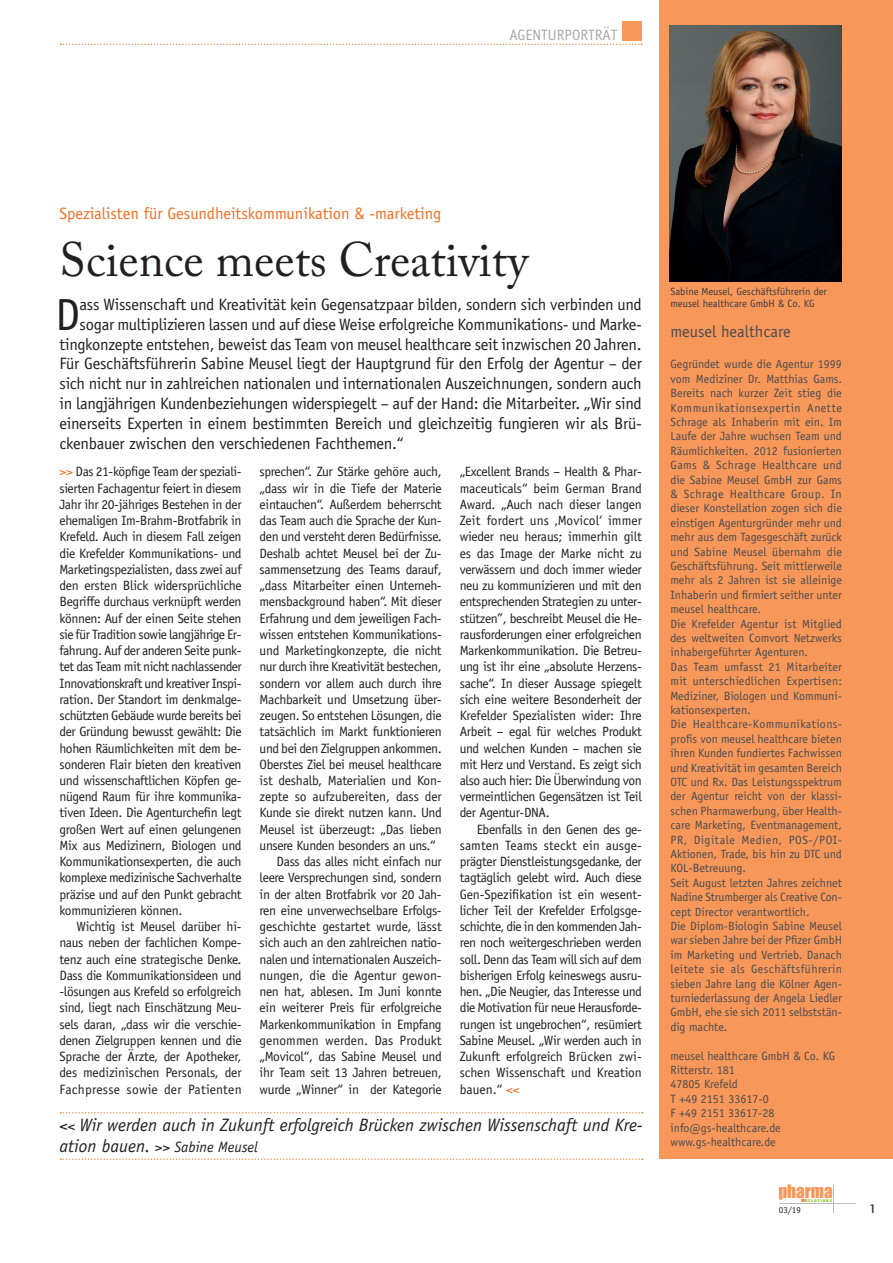
<style>
.page{position:relative;width:893px;height:1263px;background:#fff}
.page>*{position:absolute;margin:0;border:0;box-sizing:border-box;transform-origin:0 0}
.Headline{font:48px "Adobe Caslon Pro";color:#231f20}
.Vorspann{font:45.15px "Officina Sans";color:#231f20}
.PR_Zitat{font:italic 18px "Officina Sans";color:#231f20}
.t1{font:17.1px "Impact";color:#f7975a}
.Vorspann-2{font:16.5px "Officina Sans";letter-spacing:-.015em;color:#231f20}
.VOR_Headline{font:16.5px "Officina Sans";color:#f36e21}
.t2{font:16.5px "Officina Sans";color:#4b4c4d}
.PR_Zitat-2{font:italic 15px "Officina Sans";color:#231f20}
.t3{font:15px "Officina Sans";color:#a8a9ad}
.Fließtext{font:13.5px/16.2px "Officina Sans";letter-spacing:-.025em;color:#231f20;text-align:justify}
.t4{font:12px/14.4px "Officina Sans";color:#4b4c4d;text-align:justify}
.t5{font:500 12px "Futura BT";color:#231f20}
.Bildtext_rechtsbündi{font:10.5px/12.6px "Officina Sans";color:#3e3e3f}
.t6{font:9px "Officina Sans";color:#231f20}
.t7{font:3.6px "Impact";letter-spacing:.195em;color:#98ca45;scale:1.33 1}
.s1{color:#f36e21}
.s2{font-size:16.5px}
.s3{font-size:15px}
.s4{font-size:18px}
</style>
<div class="page">
<svg style="left:833px;top:1185px;width:1px;height:28px"></svg>
<hr style="left:779px;top:1203px;width:76px;height:1px;background:#bcbdc0">
<div style="left:660px;top:0;width:233px;height:1159px;background:#f7975a"></div>
<svg style="left:60px;top:44px;width:582px;height:1px"></svg>
<svg style="left:60px;top:1112px;width:583px;height:1px"></svg>
<svg style="left:60px;top:1158px;width:583px;height:2px"></svg>
<div style="left:623px;top:21px;width:19px;height:19px;background:#f7975a"></div>
<img style="left:670px;top:26px;width:172px;height:255px">
<p class="t3" style="left:509px;top:27px;width:110px">AGENTURPORTRÄT</p>
<p class="VOR_Headline" style="left:60px;top:203px;width:383px">Spezialisten für Gesundheitskommunikation &amp; -marketing</p>
<p class="Headline" style="left:60px;top:231px;width:470px">Science meets Creativity</p>
<p class="Vorspann" style="left:55px;top:288px;width:27px">D</p>
<p class="Vorspann-2" style="left:80px;top:295px;width:564px">ass Wissenschaft und Kreativität kein Gegensatzpaar bilden, sondern sich verbinden und</p>
<p class="Vorspann-2" style="left:80px;top:315px;width:564px">sogar multiplizieren lassen und auf diese Weise erfolgreiche Kommunikations- und Marke-</p>
<p class="Vorspann-2" style="left:60px;top:334px;width:584px">tingkonzepte entstehen, beweist das Team von meusel healthcare seit inzwischen 20 Jahren.</p>
<p class="Vorspann-2" style="left:60px;top:354px;width:584px">Für Geschäftsführerin Sabine Meusel liegt der Hauptgrund für den Erfolg der Agentur – der</p>
<p class="Vorspann-2" style="left:60px;top:374px;width:584px">sich nicht nur in zahlreichen nationalen und internationalen Auszeichnungen, sondern auch</p>
<p class="Vorspann-2" style="left:60px;top:394px;width:584px">in langjährigen Kundenbeziehungen widerspiegelt – auf der Hand: die Mitarbeiter. „Wir sind</p>
<p class="Vorspann-2" style="left:60px;top:414px;width:584px">einerseits Experten in einem bestimmten Bereich und gleichzeitig fungieren wir als Brü-</p>
<p class="Vorspann-2" style="left:60px;top:433px;width:345px">ckenbauer zwischen den verschiedenen Fachthemen.“</p>
<p class="Fließtext" style="left:60px;top:464px;width:184px"><span class="s1">&gt;&gt;</span> Das 21-köpfige Team der speziali&shy;sierten Fachagentur feiert in diesem Jahr ihr 20-jähriges Bestehen in der ehemaligen Im-Brahm-Brotfabrik in Krefeld. Auch in diesem Fall zeigen die Krefelder Kommunikations- und Marketingspezialisten, dass zwei auf den ersten Blick widersprüchliche Begriffe durchaus verknüpft werden können: Auf der einen Seite stehen sie für Tradition sowie langjährige Er&shy;fahrung. Auf der anderen Seite punk&shy;tet das Team mit nicht nachlassender Innovationskraft und kreativer Inspi&shy;ration. Der Standort im denkmalge&shy;schützten Gebäude wurde bereits bei der Gründung bewusst gewählt: Die hohen Räumlichkeiten mit dem be&shy;sonderen Flair bieten den kreativen und wissenschaftlichen Köpfen ge&shy;nügend Raum für ihre kommunika&shy;tiven Ideen. Die Agenturchefin legt großen Wert auf einen gelungenen Mix aus Medizinern, Biologen und Kommunikationsexperten, die auch komplexe medizinische Sachverhalte präzise und auf den Punkt gebracht kommunizieren können.</p>
<p class="Fließtext" style="left:60px;top:918px;width:184px;text-indent:17px">Wichtig ist Meusel darüber hi&shy;naus neben der fachlichen Kompe&shy;tenz auch eine strategische Denke.<br>Dass die Kommunikationsideen und -lösungen aus Krefeld so erfolgreich sind, liegt nach Einschätzung Meu&shy;sels daran, „dass wir die verschie&shy;denen Zielgruppen kennen und die Sprache der Ärzte, der Apotheker, des medizinischen Personals, der Fachpresse sowie der Patienten</p>
<p class="Fließtext" style="left:260px;top:464px;width:184px">sprechen“. Zur Stärke gehöre auch, „dass wir in die Tiefe der Materie eintauchen“. Außerdem beherrscht das Team auch die Sprache der Kun&shy;den und versteht deren Bedürfnisse.<br>Deshalb achtet Meusel bei der Zu&shy;sammensetzung des Teams darauf, „dass Mitarbeiter einen Unterneh&shy;mensbackground haben“. Mit dieser Erfahrung und dem jeweiligen Fach&shy;wissen entstehen Kommunikations&shy;und Marketingkonzepte, die nicht nur durch ihre Kreativität bestechen, sondern vor allem auch durch ihre Machbarkeit und Umsetzung über&shy;zeugen. So entstehen Lösungen, die tatsächlich im Markt funktionieren und bei den Zielgruppen ankommen.<br>Oberstes Ziel bei meusel healthcare ist deshalb, Materialien und Kon&shy;zepte so aufzubereiten, dass der Kunde sie direkt nutzen kann. Und Meusel ist überzeugt: „Das lieben unsere Kunden besonders an uns.“</p>
<p class="Fließtext" style="left:260px;top:853px;width:184px;text-indent:17px">Dass das alles nicht einfach nur leere Versprechungen sind, sondern in der alten Brotfabrik vor 20 Jah&shy;ren eine unverwechselbare Erfolgs&shy;geschichte gestartet wurde, lässt sich auch an den zahlreichen natio&shy;nalen und internationalen Auszeich&shy;nungen, die die Agentur gewon&shy;nen hat, ablesen. Im Juni konnte ein weiterer Preis für erfolgreiche Markenkommunikation in Empfang genommen werden. Das Produkt „Movicol“, das Sabine Meusel und ihr Team seit 13 Jahren betreuen, wurde „Winner“ in der Kategorie</p>
<p class="Fließtext" style="left:460px;top:464px;width:184px">„Excellent Brands – Health &amp; Phar&shy;maceuticals“ beim German Brand Award. „Auch nach dieser langen Zeit fordert uns ‚Movicol‘ immer wieder neu heraus; immerhin gilt es das Image der Marke nicht zu verwässern und doch immer wieder neu zu kommunizieren und mit den entsprechenden Strategien zu unter&shy;stützen”, beschreibt Meusel die He&shy;rausforderungen einer erfolgreichen Markenkommunikation. Die Betreu&shy;ung ist ihr eine „absolute Herzens&shy;sache“. In dieser Aussage spiegelt sich eine weitere Besonderheit der Krefelder Spezialisten wider: Ihre Arbeit – egal für welches Produkt und welchen Kunden – machen sie mit Herz und Verstand. Es zeigt sich also auch hier: Die Überwindung von vermeintlichen Gegensätzen ist Teil der Agentur-DNA.</p>
<p class="Fließtext" style="left:460px;top:821px;width:184px;text-indent:17px">Ebenfalls in den Genen des ge&shy;samten Teams steckt ein ausge&shy;prägter Dienstleistungsgedanke, der tagtäglich gelebt wird. Auch diese Gen-Spezifikation ist ein wesent&shy;licher Teil der Krefelder Erfolgsge&shy;schichte, die in den kommenden Jah&shy;ren noch weitergeschrieben werden soll. Denn das Team will sich auf dem bisherigen Erfolg keineswegs ausru&shy;hen. „Die Neugier, das Interesse und die Motivation für neue Herausforde&shy;rungen ist ungebrochen“, resümiert Sabine Meusel. „Wir werden auch in Zukunft erfolgreich Brücken zwi&shy;schen Wissenschaft und Kreation bauen.“ <span class="s1">&lt;&lt;</span></p>
<p class="PR_Zitat" style="left:60px;top:1114px;width:584px"><span class="s2">&lt;</span><span class="s3">&lt;</span> Wir werden auch in Zukunft erfolgreich Brücken zwischen Wissenschaft und Kre-</p>
<p class="PR_Zitat-2" style="left:60px;top:1138px;width:200px"><span class="s4">ation bauen.</span> &gt;&gt; Sabine Meusel</p>
<p class="Bildtext_rechtsbündi" style="left:670px;top:285px;width:158px">Sabine Meusel, Geschäftsführerin der meusel healthcare GmbH &amp; Co. KG</p>
<p class="t2" style="left:670px;top:322px;width:122px">meusel healthcare</p>
<p class="t4" style="left:670px;top:357px;width:173px">Gegründet wurde die Agentur 1999 vom Mediziner Dr. Matthias Gams.<br>Bereits nach kurzer Zeit stieg die Kommunikationsexpertin Anette Schrage als Inhaberin mit ein. Im Laufe der Jahre wuchsen Team und Räumlichkeiten. 2012 fusionierten Gams &amp; Schrage Healthcare und die Sabine Meusel GmbH zur Gams &amp; Schrage Healthcare Group. In dieser Konstellation zogen sich die einstigen Agenturgründer mehr und mehr aus dem Tagesgeschäft zurück und Sabine Meusel übernahm die Geschäftsführung. Seit mittlerweile mehr als 2 Jahren ist sie alleinige Inhaberin und firmiert seither unter meusel healthcare.</p>
<p class="t4" style="left:670px;top:616px;width:173px">Die Krefelder Agentur ist Mitglied des weltweiten Comvort Netzwerks inhabergeführter Agenturen.</p>
<p class="t4" style="left:670px;top:659px;width:173px">Das Team umfasst 21 Mitarbeiter mit unterschiedlichen Expertisen:<br>Mediziner, Biologen und Kommuni&shy;kationsexperten.</p>
<p class="t4" style="left:670px;top:717px;width:173px">Die Healthcare-Kommunikations&shy;profis von meusel healthcare bieten ihren Kunden fundiertes Fachwissen und Kreativität im gesamten Bereich OTC und Rx. Das Leistungsspektrum der Agentur reicht von der klassi&shy;schen Pharmawerbung, über Health&shy;care Marketing, Eventmanagement, PR, Digitale Medien, POS-/POI-Aktionen, Trade, bis hin zu DTC und KOL-Betreuung.</p>
<p class="t4" style="left:670px;top:875px;width:173px">Seit August letzten Jahres zeichnet Nadine Strumberger als Creative Con&shy;cept Director verantwortlich.</p>
<p class="t4" style="left:670px;top:919px;width:173px">Die Diplom-Biologin Sabine Meusel war sieben Jahre bei der Pfizer GmbH im Marketing und Vertrieb. Danach leitete sie als Geschäftsführerin sieben Jahre lang die Kölner Agen&shy;turniederlassung der Angela Liedler GmbH, ehe sie sich 2011 selbststän&shy;dig machte.</p>
<p class="t4" style="left:670px;top:1048px;width:166px">meusel healthcare GmbH &amp; Co. KG</p>
<p class="t4" style="left:670px;top:1063px;width:66px">Ritterstr. 181</p>
<p class="t4" style="left:670px;top:1077px;width:69px">47805 Krefeld</p>
<p class="t4" style="left:670px;top:1091px;width:100px">T +49 2151 33617-0</p>
<p class="t4" style="left:670px;top:1106px;width:105px">F +49 2151 33617-28</p>
<p class="t4" style="left:670px;top:1120px;width:112px">info@gs-healthcare.de</p>
<p class="t4" style="left:670px;top:1135px;width:107px">www.gs-healthcare.de</p>
<p class="t1" style="left:778px;top:1178px;width:56px">pharma</p>
<p class="t7" style="left:805px;top:1197px;width:22px">RELATIONS</p>
<p class="t6" style="left:779px;top:1204px;width:23px">03/19</p>
<p class="t5" style="left:869px;top:1201px;width:9px">1</p>
</div>
